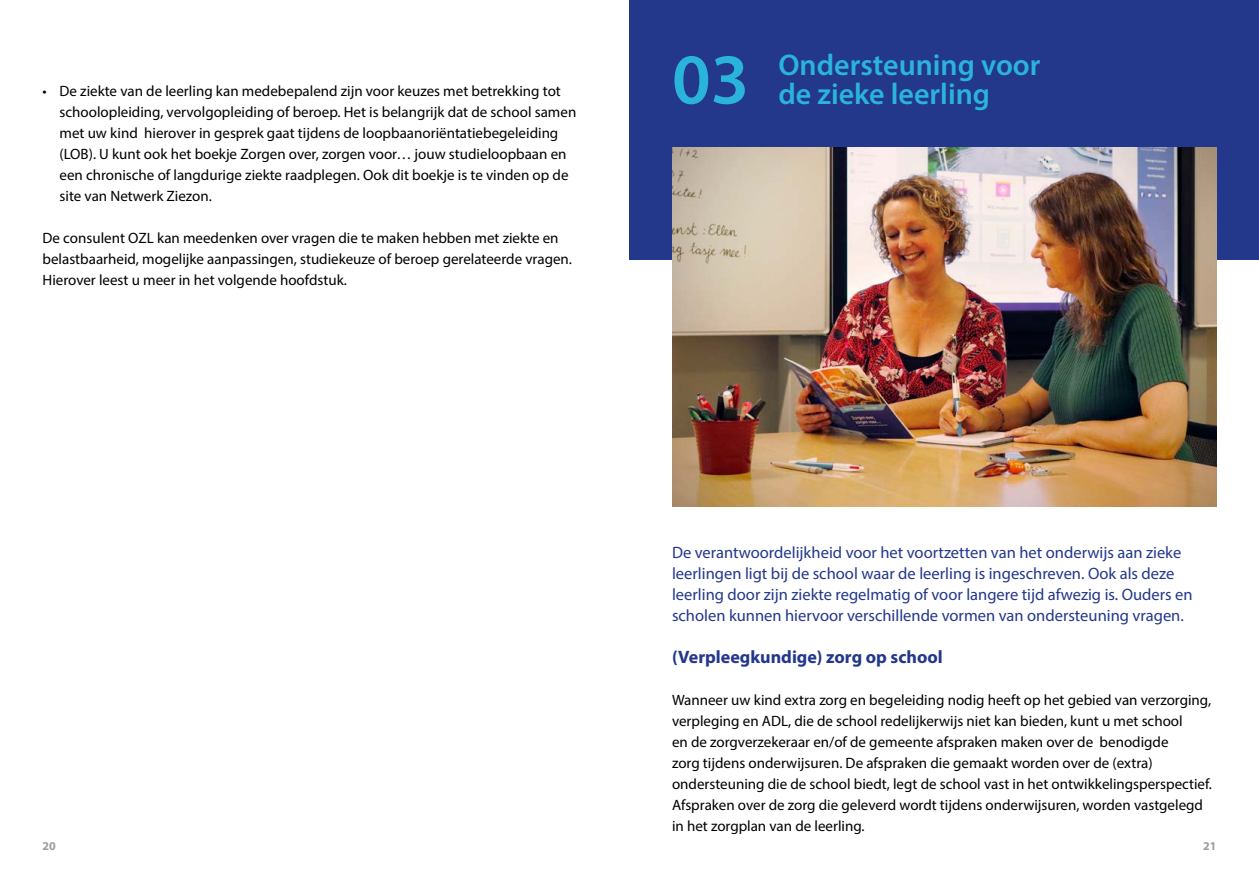
<style>
.page{position:relative;width:1259px;height:893px;background:#fff}
.page>*{position:absolute;margin:0;border:0;box-sizing:border-box;transform-origin:0 0}
.t1{font:600 72px "Myriad Pro";color:#2ab4db}
.t2{font:600 30px "Myriad Pro";color:#2ab4db}
.t3{font:700 18px "Myriad Pro";color:#23378b}
.t4{font:16.5px/21px "Myriad Pro";color:#23378b}
.t5{font:15px/21px "Myriad Pro";color:#000}
.t6{font:700 12px "Myriad Pro";color:#9d9d9c}
</style>
<div class="page">
<div style="left:629px;top:0;width:630px;height:259px;background:#23378b"></div>
<img style="left:672px;top:148px;width:544px;height:358px">
<p class="t5" style="left:60px;top:80px;width:518px;text-indent:-17px">• De ziekte van de leerling kan medebepalend zijn voor keuzes met betrekking tot schoolopleiding, vervolgopleiding of beroep. Het is belangrijk dat de school samen met uw kind hierover in gesprek gaat tijdens de loopbaanoriëntatiebegeleiding (LOB). U kunt ook het boekje Zorgen over, zorgen voor… jouw studieloopbaan en een chronische of langdurige ziekte raadplegen. Ook dit boekje is te vinden op de site van Netwerk Ziezon.</p>
<p class="t5" style="left:43px;top:227px;width:531px">De consulent OZL kan meedenken over vragen die te maken hebben met ziekte en belastbaarheid, mogelijke aanpassingen, studiekeuze of beroep gerelateerde vragen.<br>Hierover leest u meer in het volgende hoofdstuk.</p>
<h1 class="t1" style="left:672px;top:34px;width:79px">03</h1>
<h2 class="t2" style="left:778px;top:46px;width:264px">Ondersteuning voor</h2>
<h2 class="t2" style="left:778px;top:74px;width:213px">de zieke leerling</h2>
<p class="t4" style="left:672px;top:542px;width:522px">De verantwoordelijkheid voor het voortzetten van het onderwijs aan zieke leerlingen ligt bij de school waar de leerling is ingeschreven. Ook als deze leerling door zijn ziekte regelmatig of voor langere tijd afwezig is. Ouders en scholen kunnen hiervoor verschillende vormen van ondersteuning vragen.</p>
<p class="t3" style="left:672px;top:645px;width:272px">(Verpleegkundige) zorg op school</p>
<p class="t5" style="left:672px;top:689px;width:541px">Wanneer uw kind extra zorg en begeleiding nodig heeft op het gebied van verzorging, verpleging en ADL, die de school redelijkerwijs niet kan bieden, kunt u met school<br>en de zorgverzekeraar en/of de gemeente afspraken maken over de benodigde<br>zorg tijdens onderwijsuren. De afspraken die gemaakt worden over de (extra) ondersteuning die de school biedt, legt de school vast in het ontwikkelingsperspectief.<br>Afspraken over de zorg die geleverd wordt tijdens onderwijsuren, worden vastgelegd in het zorgplan van de leerling.</p>
<p class="t6" style="left:43px;top:839px;width:15px">20</p>
<p class="t6" style="left:1203px;top:839px;width:15px">21</p>
</div>
